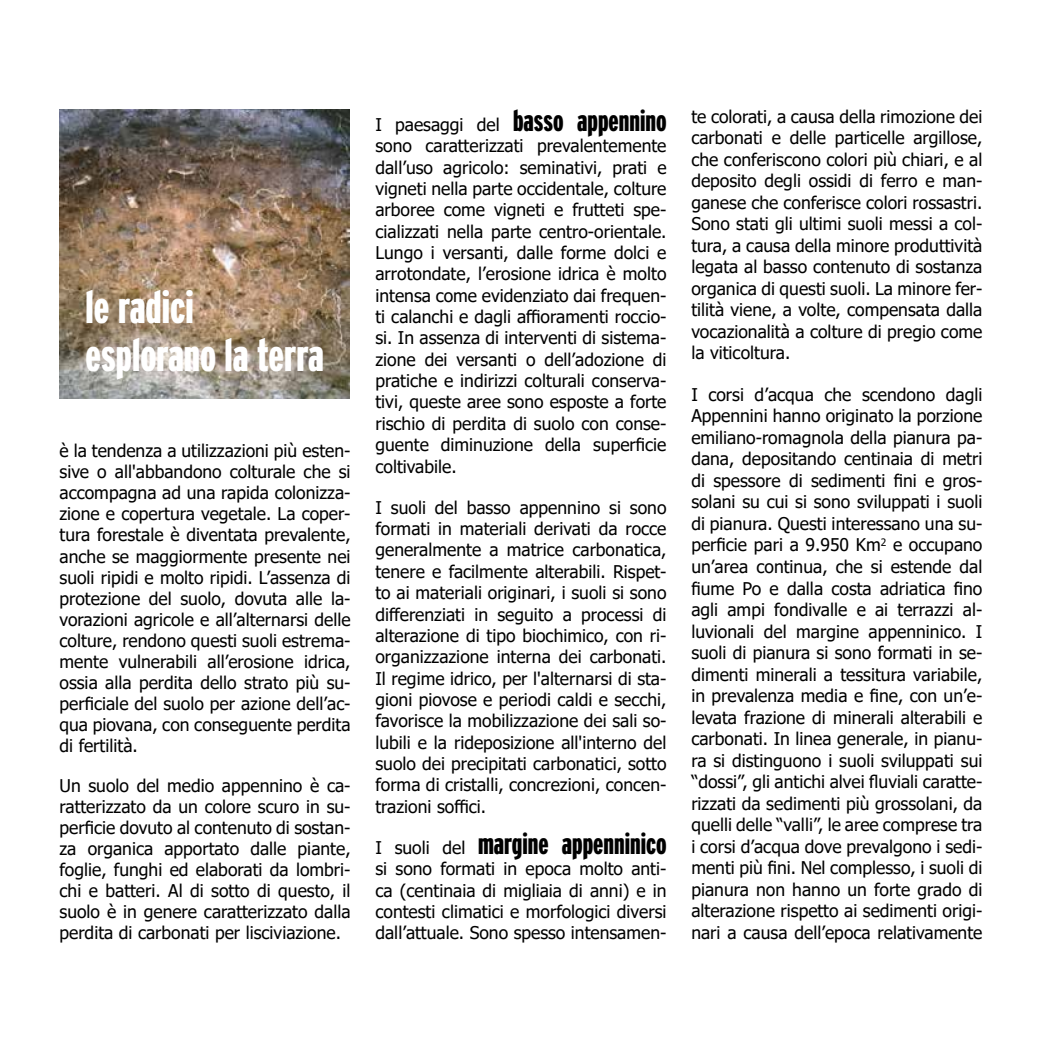
<style>
.page{position:relative;width:1042px;height:1042px;background:#fff}
.page>*{position:absolute;margin:0;border:0;box-sizing:border-box;transform-origin:0 0}
.t1{font:900 extra-condensed 45.5px/47.2px "Interstate";color:#fff}
.t2{font:900 extra-condensed 29.75px "Interstate";color:#000}
.t3{font:17.5px/21.5px "Tahoma";color:#000;text-align:justify}
.s1{font-family:"Tahoma";font-weight:400;font-stretch:normal;font-size:17.5px}
</style>
<div class="page">
<img style="left:60px;top:109px;width:290px;height:289px">
<h1 class="t1" style="left:86px;top:284px;width:240px">le radici esplorano la terra</h1>
<p class="t3" style="left:60px;top:441px;width:293px;line-height:21px">è la tendenza a utilizzazioni più esten&shy;sive o all'abbandono colturale che si accompagna ad una rapida colonizza&shy;zione e copertura vegetale. La coper&shy;tura forestale è diventata prevalente, anche se maggiormente presente nei suoli ripidi e molto ripidi. L’assenza di protezione del suolo, dovuta alle la&shy;vorazioni agricole e all’alternarsi delle colture, rendono questi suoli estrema&shy;mente vulnerabili all’erosione idrica, ossia alla perdita dello strato più su&shy;perficiale del suolo per azione dell’ac&shy;qua piovana, con conseguente perdita di fertilità.</p>
<p class="t3" style="left:60px;top:776px;width:293px;line-height:21px">Un suolo del medio appennino è ca&shy;ratterizzato da un colore scuro in su&shy;perficie dovuto al contenuto di sostan&shy;za organica apportato dalle piante, foglie, funghi ed elaborati da lombri&shy;chi e batteri. Al di sotto di questo, il suolo è in genere caratterizzato dalla perdita di carbonati per lisciviazione.</p>
<h2 class="t2" style="left:375px;top:104px;width:293px"><span class="s1">I paesaggi del</span> basso appennino</h2>
<p class="t3" style="left:375px;top:136px;width:293px">sono caratterizzati prevalentemente dall’uso agricolo: seminativi, prati e vigneti nella parte occidentale, colture arboree come vigneti e frutteti spe&shy;cializzati nella parte centro-orientale.<br>Lungo i versanti, dalle forme dolci e arrotondate, l’erosione idrica è molto intensa come evidenziato dai frequen&shy;ti calanchi e dagli affioramenti roccio&shy;si. In assenza di interventi di sistema&shy;zione dei versanti o dell’adozione di pratiche e indirizzi colturali conserva&shy;tivi, queste aree sono esposte a forte rischio di perdita di suolo con conse&shy;guente diminuzione della superficie coltivabile.</p>
<p class="t3" style="left:375px;top:498px;width:293px">I suoli del basso appennino si sono formati in materiali derivati da rocce generalmente a matrice carbonatica, tenere e facilmente alterabili. Rispet&shy;to ai materiali originari, i suoli si sono differenziati in seguito a processi di alterazione di tipo biochimico, con ri&shy;organizzazione interna dei carbonati.<br>Il regime idrico, per l'alternarsi di sta&shy;gioni piovose e periodi caldi e secchi, favorisce la mobilizzazione dei sali so&shy;lubili e la rideposizione all'interno del suolo dei precipitati carbonatici, sotto forma di cristalli, concrezioni, concen&shy;trazioni soffici.</p>
<h2 class="t2" style="left:375px;top:827px;width:293px"><span class="s1">I suoli del</span> margine appenninico</h2>
<p class="t3" style="left:375px;top:859px;width:293px">si sono formati in epoca molto anti&shy;ca (centinaia di migliaia di anni) e in contesti climatici e morfologici diversi dall’attuale. Sono spesso intensamen-</p>
<p class="t3" style="left:691px;top:106px;width:293px">te colorati, a causa della rimozione dei carbonati e delle particelle argillose, che conferiscono colori più chiari, e al deposito degli ossidi di ferro e man&shy;ganese che conferisce colori rossastri.<br>Sono stati gli ultimi suoli messi a col&shy;tura, a causa della minore produttività legata al basso contenuto di sostanza organica di questi suoli. La minore fer&shy;tilità viene, a volte, compensata dalla vocazionalità a colture di pregio come la viticoltura.</p>
<p class="t3" style="left:691px;top:385px;width:293px">I corsi d’acqua che scendono dagli Appennini hanno originato la porzione emiliano-romagnola della pianura pa&shy;dana, depositando centinaia di metri di spessore di sedimenti fini e gros&shy;solani su cui si sono sviluppati i suoli di pianura. Questi interessano una su&shy;perficie pari a 9.950 Km<sup>2</sup> e occupano un’area continua, che si estende dal fiume Po e dalla costa adriatica fino agli ampi fondivalle e ai terrazzi al&shy;luvionali del margine appenninico. I suoli di pianura si sono formati in se&shy;dimenti minerali a tessitura variabile, in prevalenza media e fine, con un’e&shy;levata frazione di minerali alterabili e carbonati. In linea generale, in pianu&shy;ra si distinguono i suoli sviluppati sui “dossi”, gli antichi alvei fluviali caratte&shy;rizzati da sedimenti più grossolani, da quelli delle “valli”, le aree comprese tra i corsi d’acqua dove prevalgono i sedi&shy;menti più fini. Nel complesso, i suoli di pianura non hanno un forte grado di alterazione rispetto ai sedimenti origi&shy;nari a causa dell’epoca relativamente</p>
</div>
